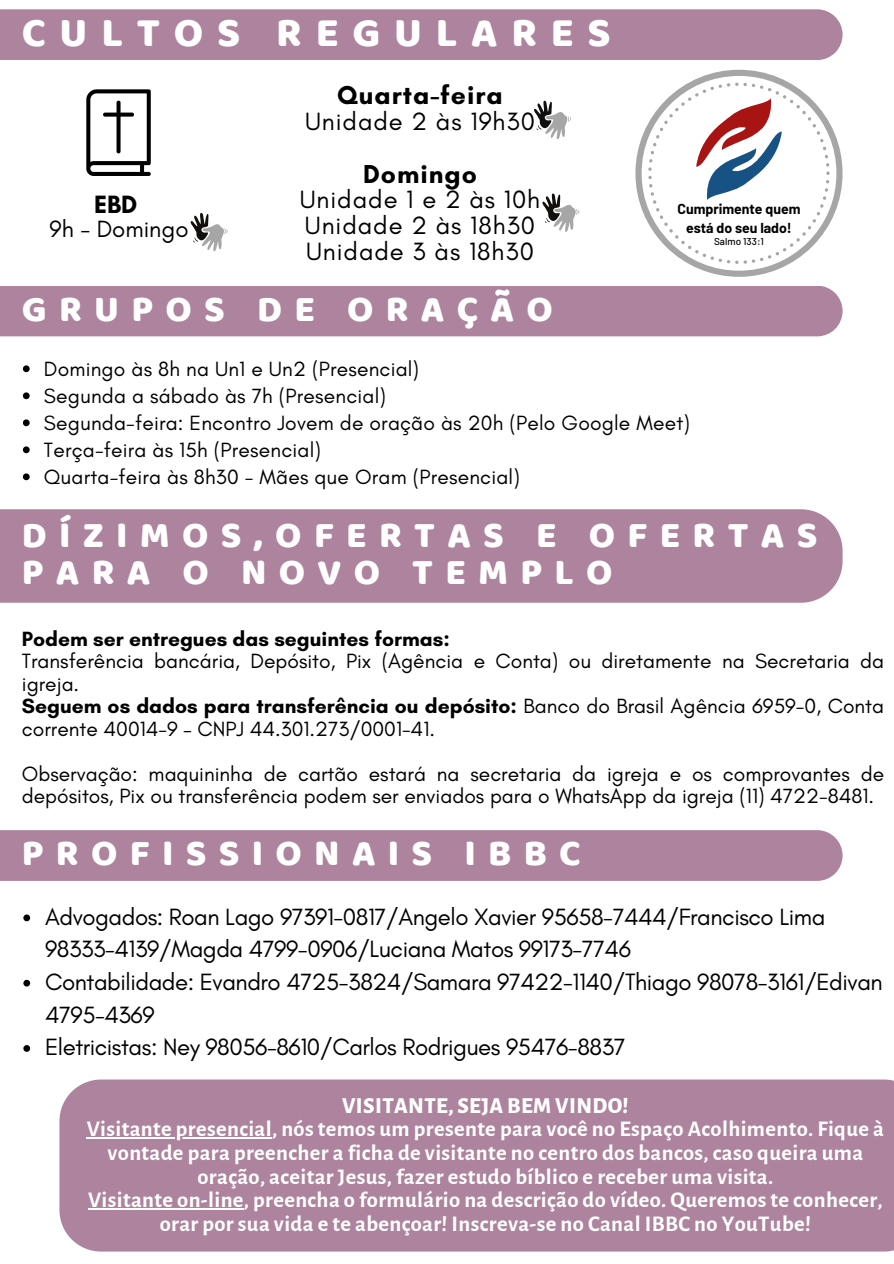
<style>
.page{position:relative;width:894px;height:1264px;background:#fff}
.page>*{position:absolute;margin:0;border:0;box-sizing:border-box;transform-origin:0 0}
.t1{font:42px "Baloo Thambi";letter-spacing:.33em;color:#fff}
.t2{font:37.5px/37.2px "Baloo Thambi";letter-spacing:.33em;color:#fff}
.t3{font:700 26.4px "Glacial Indifference";letter-spacing:.035em;color:#000}
.t4{font:25.5px/25.8px "Glacial Indifference";letter-spacing:.035em;color:#000}
.t5{font:700 25.5px "Glacial Indifference";color:#000}
.t6{font:24px/32.7px "Glacial Indifference";letter-spacing:-.02em;color:#000}
.t7{font:24px "Glacial Indifference";color:#000}
.t8{font:700 22.5px/23.7px "Alegreya Sans";letter-spacing:.015em;color:#fff;text-align:center}
.t9{font:800 22.5px "Alegreya Sans";letter-spacing:.015em;color:#fff}
.t10{font:21px/22.5px "Glacial Indifference";color:#000}
.t11{font:700 21px "Glacial Indifference";color:#000}
.t12{font:700 14.1px/19.4px "Barlow";color:#000;text-align:center}
.t13{font:500 9.9px "Barlow";color:#000}
.s1{font-weight:700}
</style>
<div class="page">
<svg style="left:86px;top:89px;width:65px;height:87px"></svg>
<div style="left:0;top:9px;width:842px;height:51px;background:#ad839e"></div>
<div style="left:59px;top:1079px;width:834px;height:172px;background:#ad839e"></div>
<div style="left:0;top:286px;width:842px;height:50px;background:#ad839e"></div>
<div style="left:0;top:509px;width:842px;height:93px;background:#ad839e"></div>
<div style="left:0;top:830px;width:842px;height:50px;background:#ad839e"></div>
<svg style="left:542px;top:193px;width:37px;height:39px"></svg>
<hr style="left:87px;top:1137px;width:185px;height:1px;background:#fff">
<hr style="left:88px;top:1208px;width:156px;height:1px;background:#fff">
<svg style="left:23px;top:365px;width:7px;height:7px"></svg>
<svg style="left:23px;top:392px;width:7px;height:7px"></svg>
<svg style="left:23px;top:419px;width:7px;height:7px"></svg>
<svg style="left:23px;top:446px;width:7px;height:7px"></svg>
<svg style="left:23px;top:473px;width:7px;height:7px"></svg>
<svg style="left:23px;top:914px;width:7px;height:7px"></svg>
<svg style="left:23px;top:979px;width:7px;height:7px"></svg>
<svg style="left:23px;top:1045px;width:7px;height:6px"></svg>
<svg style="left:190px;top:213px;width:37px;height:38px"></svg>
<svg style="left:635px;top:70px;width:207px;height:207px"></svg>
<svg style="left:534px;top:101px;width:36px;height:38px"></svg>
<h3 class="t1" style="left:22px;top:2px;width:590px">CULTOS REGULARES</h3>
<h2 class="t5" style="left:94px;top:189px;width:45px">EBD</h2>
<h2 class="t7" style="left:49px;top:214px;width:141px">9h - Domingo</h2>
<h1 class="t3" style="left:337px;top:79px;width:167px">Quarta-feira</h1>
<h1 class="t4" style="left:305px;top:108px;width:231px">Unidade 2 às 19h30</h1>
<p class="t3" style="left:363px;top:157px;width:115px">Domingo</p>
<p class="t4" style="left:300px;top:186px;width:242px">Unidade 1 e 2 às 10h<br>Unidade 2 às 18h30<br>Unidade 3 às 18h30</p>
<h2 class="t2" style="left:22px;top:291px;width:532px">GRUPOS DE ORAÇÃO</h2>
<p class="t12" style="left:677px;top:198px;width:124px">Cumprimente quem está do seu lado!</p>
<p class="t13" style="left:714px;top:235px;width:51px">Salmo 133:1</p>
<h3 class="t10" style="left:44px;top:357px;width:376px">Domingo às 8h na Un1 e Un2 (Presencial)</h3>
<p class="t10" style="left:44px;top:384px;width:343px">Segunda a sábado às 7h (Presencial)</p>
<p class="t10" style="left:44px;top:411px;width:647px">Segunda-feira: Encontro Jovem de oração às 20h (Pelo Google Meet)</p>
<p class="t10" style="left:44px;top:438px;width:278px">Terça-feira às 15h (Presencial)</p>
<p class="t10" style="left:44px;top:465px;width:477px">Quarta-feira às 8h30 - Mães que Oram (Presencial)</p>
<p class="t2" style="left:22px;top:518px;width:796px">DÍZIMOS,OFERTAS E OFERTAS<br>PARA O NOVO TEMPLO</p>
<p class="t11" style="left:22px;top:625px;width:429px">Podem ser entregues das seguintes formas:</p>
<p class="t10" style="left:22px;top:649px;width:863px">Transferência bancária, Depósito, Pix (Agência e Conta) ou diretamente na Secretaria da igreja.<br><span class="s1">Seguem os dados para transferência ou depósito:</span> Banco do Brasil Agência 6959-0, Conta corrente 40014-9 – CNPJ 44.301.273/0001-41.</p>
<p class="t10" style="left:22px;top:762px;width:863px">Observação: maquininha de cartão estará na secretaria da igreja e os comprovantes de depósitos, Pix ou transferência podem ser enviados para o WhatsApp da igreja (11) 4722-8481.</p>
<p class="t2" style="left:22px;top:835px;width:560px">PROFISSIONAIS IBBC</p>
<p class="t6" style="left:45px;top:899px;width:781px">Advogados: Roan Lago 97391-0817/Angelo Xavier 95658-7444/Francisco Lima<br>98333-4139/Magda 4799-0906/Luciana Matos 99173-7746</p>
<p class="t6" style="left:45px;top:965px;width:839px">Contabilidade: Evandro 4725-3824/Samara 97422-1140/Thiago 98078-3161/Edivan<br>4795-4369</p>
<p class="t6" style="left:45px;top:1030px;width:582px">Eletricistas: Ney 98056-8610/Carlos Rodrigues 95476-8837</p>
<p class="t9" style="left:342px;top:1094px;width:288px">VISITANTE, SEJA BEM VINDO!</p>
<h3 class="t8" style="left:87px;top:1117px;width:798px">Visitante presencial, nós temos um presente para você no Espaço Acolhimento. Fique à vontade para preencher a ficha de visitante no centro dos bancos, caso queira uma oração, aceitar Jesus, fazer estudo bíblico e receber uma visita.<br>Visitante on-line, preencha o formulário na descrição do vídeo. Queremos te conhecer, orar por sua vida e te abençoar! Inscreva-se no Canal IBBC no YouTube!</h3>
</div>
